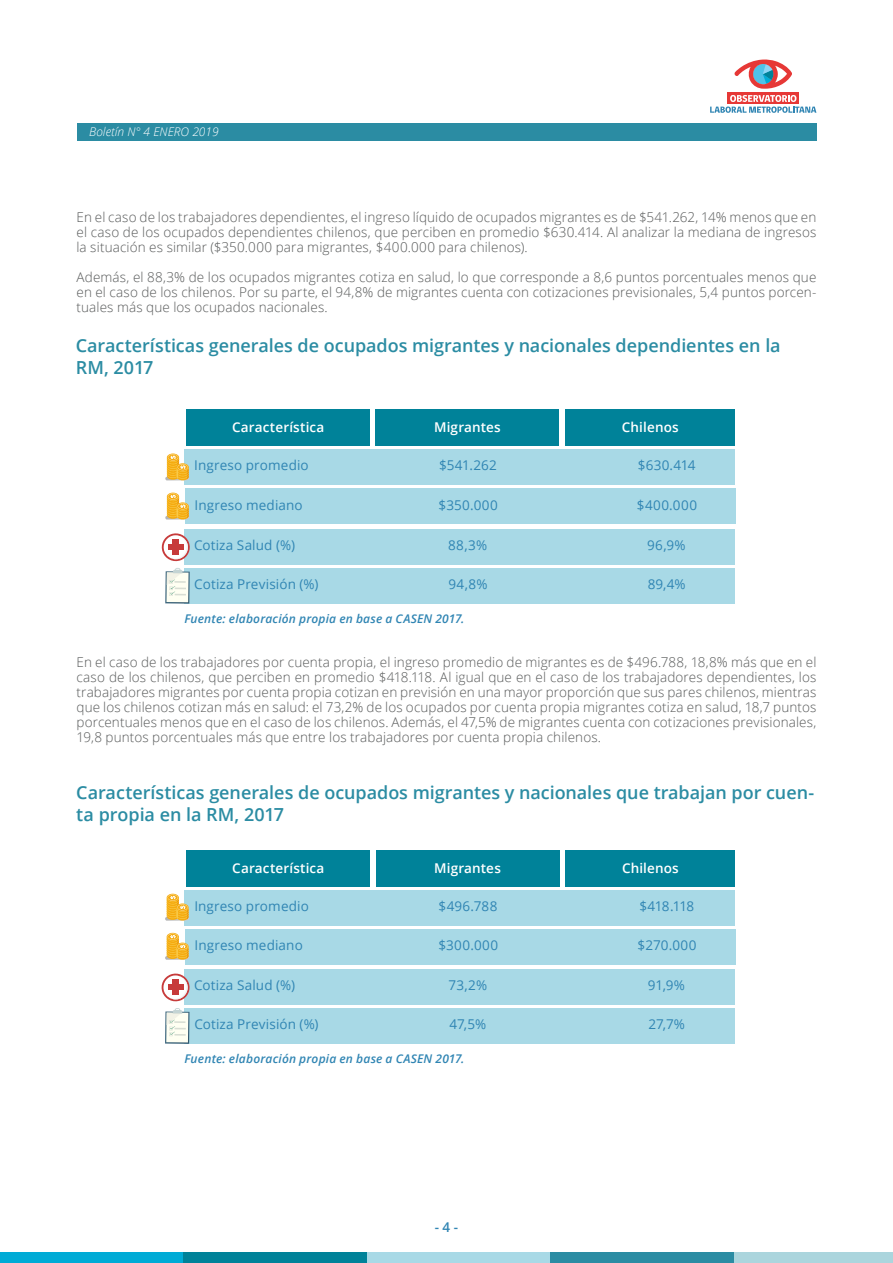
<style>
.page{position:relative;width:893px;height:1263px;background:#fff}
.page>*{position:absolute;margin:0;border:0;box-sizing:border-box;transform-origin:0 0}
.t1{font:600 18px/21.6px "Open Sans";letter-spacing:-.005em;color:#2b8ca3}
.t2{font:300 13.5px/15px "Open Sans";letter-spacing:.01em;color:#575959;text-align:justify}
.t3{font:13.5px "Open Sans";letter-spacing:.01em;color:#3085b3}
.t4{font:600 13.5px "Open Sans";letter-spacing:.01em;color:#fff}
.t5{font:600 13.5px "Open Sans";color:#3085b3}
.t6{font:italic 600 12px "Open Sans";letter-spacing:.015em;color:#3085b3}
.t7{font:italic 300 12px "Open Sans";color:#fff}
</style>
<div class="page">
<div style="left:728px;top:93px;width:71px;height:11px;background:#e63836"></div>
<svg style="left:710px;top:95px;width:106px;height:18px"></svg>
<svg style="left:734px;top:59px;width:58px;height:30px"></svg>
<div style="left:0;top:1252px;width:184px;height:11px;background:#00abd6"></div>
<div style="left:734px;top:1252px;width:159px;height:11px;background:#abd5dd"></div>
<div style="left:367px;top:1252px;width:184px;height:11px;background:#a8d9e6"></div>
<div style="left:551px;top:1252px;width:183px;height:11px;background:#2b8ca3"></div>
<div style="left:184px;top:1252px;width:183px;height:11px;background:#008299"></div>
<div style="left:77px;top:123px;width:739px;height:17px;background:#2b8ca3"></div>
<div style="left:376px;top:410px;width:183px;height:36px;background:#008299"></div>
<div style="left:376px;top:850px;width:183px;height:36px;background:#008299"></div>
<div style="left:186px;top:410px;width:184px;height:36px;background:#008299"></div>
<div style="left:186px;top:850px;width:184px;height:36px;background:#008299"></div>
<div style="left:566px;top:410px;width:169px;height:36px;background:#008299"></div>
<div style="left:566px;top:850px;width:169px;height:36px;background:#008299"></div>
<div style="left:185px;top:449px;width:550px;height:36px;background:#a8d9e6"></div>
<div style="left:185px;top:890px;width:550px;height:35px;background:#a8d9e6"></div>
<div style="left:184px;top:529px;width:551px;height:35px;background:#a8d9e6"></div>
<div style="left:185px;top:969px;width:550px;height:36px;background:#a8d9e6"></div>
<div style="left:185px;top:489px;width:550px;height:35px;background:#a8d9e6"></div>
<div style="left:185px;top:929px;width:550px;height:35px;background:#a8d9e6"></div>
<div style="left:185px;top:568px;width:550px;height:36px;background:#a8d9e6"></div>
<div style="left:185px;top:1008px;width:550px;height:36px;background:#a8d9e6"></div>
<svg style="left:167px;top:454px;width:22px;height:27px"></svg>
<svg style="left:167px;top:894px;width:22px;height:27px"></svg>
<svg style="left:167px;top:493px;width:22px;height:27px"></svg>
<svg style="left:167px;top:934px;width:22px;height:26px"></svg>
<svg style="left:165px;top:603px;width:25px;height:1px"></svg>
<svg style="left:161px;top:533px;width:31px;height:70px"></svg>
<svg style="left:165px;top:1043px;width:25px;height:1px"></svg>
<svg style="left:161px;top:972px;width:29px;height:71px"></svg>
<p class="t7" style="left:89px;top:123px;width:131px">Boletín N° 4 ENERO 2019</p>
<p class="t2" style="left:77px;top:209px;width:741px">En el caso de los trabajadores dependientes, el ingreso líquido de ocupados migrantes es de $541.262, 14% menos que en el caso de los ocupados dependientes chilenos, que perciben en promedio $630.414. Al analizar la mediana de ingresos la situación es similar ($350.000 para migrantes, $400.000 para chilenos).</p>
<p class="t2" style="left:77px;top:269px;width:741px">Además, el 88,3% de los ocupados migrantes cotiza en salud, lo que corresponde a 8,6 puntos porcentuales menos que en el caso de los chilenos. Por su parte, el 94,8% de migrantes cuenta con cotizaciones previsionales, 5,4 puntos porcen&shy;tuales más que los ocupados nacionales.</p>
<h1 class="t1" style="left:76px;top:334px;width:706px">Características generales de ocupados migrantes y nacionales dependientes en la<br>RM, 2017</h1>
<p class="t4" style="left:232px;top:418px;width:94px">Característica</p>
<p class="t4" style="left:434px;top:418px;width:68px">Migrantes</p>
<p class="t4" style="left:622px;top:418px;width:58px">Chilenos</p>
<p class="t3" style="left:194px;top:456px;width:116px">Ingreso promedio</p>
<p class="t3" style="left:439px;top:456px;width:59px">$541.262</p>
<p class="t3" style="left:638px;top:456px;width:59px">$630.414</p>
<p class="t3" style="left:195px;top:495px;width:110px">Ingreso mediano</p>
<p class="t3" style="left:439px;top:495px;width:61px">$350.000</p>
<p class="t3" style="left:637px;top:495px;width:62px">$400.000</p>
<p class="t3" style="left:194px;top:536px;width:103px">Cotiza Salud (%)</p>
<p class="t3" style="left:448px;top:536px;width:40px">88,3%</p>
<p class="t3" style="left:647px;top:536px;width:40px">96,9%</p>
<p class="t3" style="left:194px;top:575px;width:126px">Cotiza Previsión (%)</p>
<p class="t3" style="left:448px;top:575px;width:40px">94,8%</p>
<p class="t3" style="left:648px;top:575px;width:40px">89,4%</p>
<p class="t6" style="left:184px;top:610px;width:281px">Fuente: elaboración propia en base a CASEN 2017.</p>
<p class="t2" style="left:77px;top:654px;width:741px">En el caso de los trabajadores por cuenta propia, el ingreso promedio de migrantes es de $496.788, 18,8% más que en el caso de los chilenos, que perciben en promedio $418.118. Al igual que en el caso de los trabajadores dependientes, los trabajadores migrantes por cuenta propia cotizan en previsión en una mayor proporción que sus pares chilenos, mientras que los chilenos cotizan más en salud: el 73,2% de los ocupados por cuenta propia migrantes cotiza en salud, 18,7 puntos porcentuales menos que en el caso de los chilenos. Además, el 47,5% de migrantes cuenta con cotizaciones previsionales, 19,8 puntos porcentuales más que entre los trabajadores por cuenta propia chilenos.</p>
<h1 class="t1" style="left:76px;top:781px;width:739px">Características generales de ocupados migrantes y nacionales que trabajan por cuen&shy;ta propia en la RM, 2017</h1>
<p class="t4" style="left:232px;top:858px;width:94px">Característica</p>
<p class="t4" style="left:434px;top:858px;width:68px">Migrantes</p>
<p class="t4" style="left:622px;top:858px;width:58px">Chilenos</p>
<p class="t3" style="left:194px;top:896px;width:116px">Ingreso promedio</p>
<p class="t3" style="left:439px;top:896px;width:60px">$496.788</p>
<p class="t3" style="left:639px;top:896px;width:56px">$418.118</p>
<p class="t3" style="left:195px;top:935px;width:110px">Ingreso mediano</p>
<p class="t3" style="left:438px;top:935px;width:61px">$300.000</p>
<p class="t3" style="left:638px;top:935px;width:60px">$270.000</p>
<p class="t3" style="left:194px;top:976px;width:103px">Cotiza Salud (%)</p>
<p class="t3" style="left:448px;top:976px;width:40px">73,2%</p>
<p class="t3" style="left:648px;top:976px;width:39px">91,9%</p>
<p class="t3" style="left:194px;top:1015px;width:126px">Cotiza Previsión (%)</p>
<p class="t3" style="left:450px;top:1015px;width:38px">47,5%</p>
<p class="t3" style="left:648px;top:1015px;width:38px">27,7%</p>
<p class="t6" style="left:185px;top:1050px;width:281px">Fuente: elaboración propia en base a CASEN 2017.</p>
<p class="t5" style="left:435px;top:1218px;width:25px">- 4 -</p>
</div>
